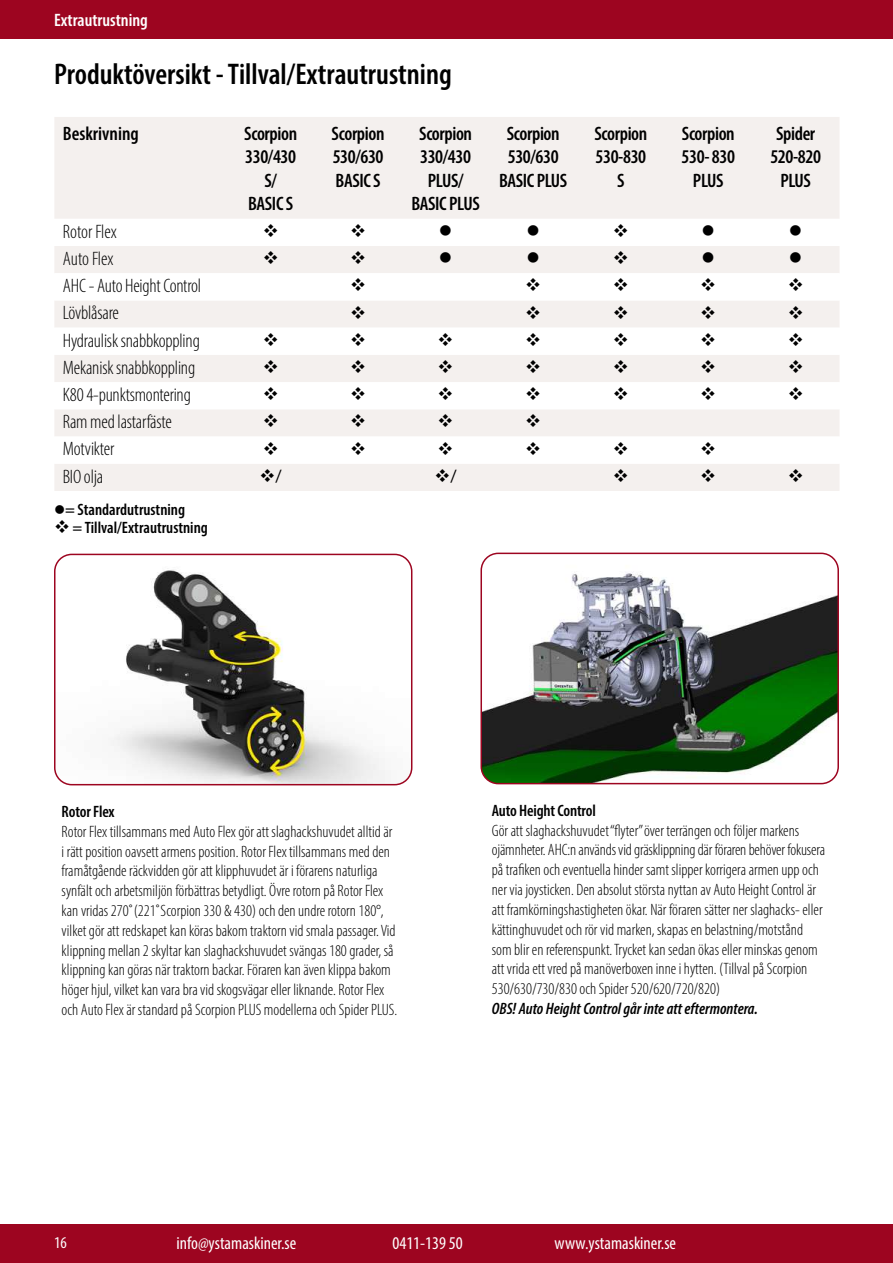
<style>
.page{position:relative;width:893px;height:1263px;background:#fff}
.page>*{position:absolute;margin:0;border:0;box-sizing:border-box;transform-origin:0 0}
.t1{font:600 condensed 30px "Myriad Pro";color:#000}
.t2{font:600 condensed 19.5px/23.4px "Myriad Pro";letter-spacing:-.02em;color:#000;text-align:center}
.t3{font:300 condensed 19.5px "Myriad Pro";letter-spacing:-.01em;color:#000}
.t4{font:600 condensed 19.5px "Myriad Pro";color:#000}
.t5{font:condensed 18px "Myriad Pro";color:#fff}
.t6{font:600 condensed 18px "Myriad Pro";color:#fff}
.t7{font:18px "Wingdings";color:#000}
.t8{font:18px "Myriad Pro";color:#000}
.t9{font:300 condensed 16.5px/19.8px "Myriad Pro";color:#000}
.t10{font:600 condensed 16.5px "Myriad Pro";color:#000}
.t11{font:italic 600 condensed 16.5px "Myriad Pro";color:#000}
.t12{font:condensed 16.5px "Myriad Pro";color:#fff}
</style>
<div class="page">
<div style="left:0;top:1224px;width:893px;height:39px;background:#9d0520"></div>
<div style="left:0;top:0;width:893px;height:39px;background:#9d0520"></div>
<img style="left:55px;top:554px;width:357px;height:231px">
<div style="left:54px;top:554px;width:358px;height:231px;border:2px solid #9d0520;border-radius:17px"></div>
<img style="left:483px;top:553px;width:355px;height:231px">
<div style="left:480px;top:553px;width:359px;height:231px;border:2px solid #9d0520;border-radius:17px"></div>
<div style="left:54px;top:117px;width:785px;height:374px;background:#f4f0ee"></div>
<svg style="left:54px;top:219px;width:785px;height:245px"></svg>
<svg style="left:264px;top:224px;width:13px;height:13px"></svg>
<svg style="left:352px;top:224px;width:13px;height:13px"></svg>
<svg style="left:614px;top:224px;width:13px;height:13px"></svg>
<svg style="left:264px;top:251px;width:13px;height:13px"></svg>
<svg style="left:352px;top:251px;width:13px;height:13px"></svg>
<svg style="left:614px;top:251px;width:13px;height:13px"></svg>
<svg style="left:352px;top:278px;width:13px;height:13px"></svg>
<svg style="left:527px;top:278px;width:13px;height:13px"></svg>
<svg style="left:614px;top:278px;width:13px;height:13px"></svg>
<svg style="left:702px;top:278px;width:13px;height:13px"></svg>
<svg style="left:789px;top:278px;width:13px;height:13px"></svg>
<svg style="left:352px;top:305px;width:13px;height:14px"></svg>
<svg style="left:527px;top:305px;width:13px;height:14px"></svg>
<svg style="left:614px;top:305px;width:13px;height:14px"></svg>
<svg style="left:702px;top:305px;width:13px;height:14px"></svg>
<svg style="left:789px;top:305px;width:13px;height:14px"></svg>
<svg style="left:264px;top:333px;width:13px;height:13px"></svg>
<svg style="left:352px;top:333px;width:13px;height:13px"></svg>
<svg style="left:439px;top:333px;width:13px;height:13px"></svg>
<svg style="left:527px;top:333px;width:13px;height:13px"></svg>
<svg style="left:614px;top:333px;width:13px;height:13px"></svg>
<svg style="left:702px;top:333px;width:13px;height:13px"></svg>
<svg style="left:789px;top:333px;width:13px;height:13px"></svg>
<svg style="left:264px;top:360px;width:13px;height:13px"></svg>
<svg style="left:352px;top:360px;width:13px;height:13px"></svg>
<svg style="left:439px;top:360px;width:13px;height:13px"></svg>
<svg style="left:527px;top:360px;width:13px;height:13px"></svg>
<svg style="left:614px;top:360px;width:13px;height:13px"></svg>
<svg style="left:702px;top:360px;width:13px;height:13px"></svg>
<svg style="left:789px;top:360px;width:13px;height:13px"></svg>
<svg style="left:264px;top:387px;width:13px;height:13px"></svg>
<svg style="left:352px;top:387px;width:13px;height:13px"></svg>
<svg style="left:439px;top:387px;width:13px;height:13px"></svg>
<svg style="left:527px;top:387px;width:13px;height:13px"></svg>
<svg style="left:614px;top:387px;width:13px;height:13px"></svg>
<svg style="left:702px;top:387px;width:13px;height:13px"></svg>
<svg style="left:789px;top:387px;width:13px;height:13px"></svg>
<svg style="left:264px;top:414px;width:13px;height:13px"></svg>
<svg style="left:352px;top:414px;width:13px;height:13px"></svg>
<svg style="left:439px;top:414px;width:13px;height:13px"></svg>
<svg style="left:527px;top:414px;width:13px;height:13px"></svg>
<svg style="left:264px;top:441px;width:13px;height:14px"></svg>
<svg style="left:352px;top:441px;width:13px;height:14px"></svg>
<svg style="left:439px;top:441px;width:13px;height:14px"></svg>
<svg style="left:527px;top:441px;width:13px;height:14px"></svg>
<svg style="left:614px;top:441px;width:13px;height:14px"></svg>
<svg style="left:702px;top:441px;width:13px;height:14px"></svg>
<svg style="left:614px;top:469px;width:13px;height:13px"></svg>
<svg style="left:702px;top:469px;width:13px;height:13px"></svg>
<svg style="left:789px;top:469px;width:13px;height:13px"></svg>
<p class="t6" style="left:54px;top:9px;width:95px">Extrautrustning</p>
<h1 class="t1" style="left:54px;top:56px;width:399px">Produktöversikt - Tillval/Extrautrustning</h1>
<p class="t4" style="left:63px;top:122px;width:77px">Beskrivning</p>
<p class="t2" style="left:244px;top:122px;width:54px">Scorpion<br>330/430<br>S/<br>BASIC S</p>
<p class="t2" style="left:332px;top:122px;width:54px;text-align:justify">Scorpion 530/630<br>BASIC S</p>
<p class="t2" style="left:411px;top:122px;width:70px">Scorpion<br>330/430<br>PLUS/<br>BASIC PLUS</p>
<p class="t2" style="left:499px;top:122px;width:70px">Scorpion<br>530/630<br>BASIC PLUS</p>
<p class="t2" style="left:594px;top:122px;width:54px">Scorpion<br>530-830<br>S</p>
<p class="t2" style="left:682px;top:122px;width:55px">Scorpion<br>530- 830<br>PLUS</p>
<p class="t2" style="left:770px;top:122px;width:52px">Spider<br>520-820<br>PLUS</p>
<p class="t3" style="left:63px;top:220px;width:55px">Rotor Flex</p>
<p class="t7" style="left:439px;top:221px;width:15px">●</p>
<p class="t7" style="left:526px;top:221px;width:15px">●</p>
<p class="t7" style="left:702px;top:221px;width:15px">●</p>
<p class="t7" style="left:789px;top:221px;width:15px">●</p>
<p class="t3" style="left:63px;top:247px;width:52px">Auto Flex</p>
<p class="t7" style="left:439px;top:248px;width:15px">●</p>
<p class="t7" style="left:526px;top:248px;width:15px">●</p>
<p class="t7" style="left:702px;top:248px;width:15px">●</p>
<p class="t7" style="left:789px;top:248px;width:15px">●</p>
<p class="t3" style="left:63px;top:274px;width:140px">AHC - Auto Height Control</p>
<p class="t3" style="left:63px;top:301px;width:57px">Lövblåsare</p>
<p class="t3" style="left:63px;top:329px;width:138px">Hydraulisk snabbkoppling</p>
<p class="t3" style="left:63px;top:356px;width:134px">Mekanisk snabbkoppling</p>
<p class="t3" style="left:63px;top:383px;width:129px">K80 4-punktsmontering</p>
<p class="t3" style="left:63px;top:410px;width:110px">Ram med lastarfäste</p>
<p class="t3" style="left:63px;top:437px;width:53px">Motvikter</p>
<p class="t3" style="left:63px;top:465px;width:42px">BIO olja</p>
<p class="t8" style="left:260px;top:465px;width:24px">❖/</p>
<p class="t8" style="left:434px;top:465px;width:24px">❖/</p>
<p class="t10" style="left:54px;top:499px;width:133px">●= Standardutrustning</p>
<p class="t10" style="left:54px;top:517px;width:155px">❖ = Tillval/Extrautrustning</p>
<p class="t10" style="left:62px;top:801px;width:55px">Rotor Flex</p>
<p class="t9" style="left:62px;top:821px;width:337px">Rotor Flex tillsammans med Auto Flex gör att slaghackshuvudet alltid är i rätt position oavsett armens position. Rotor Flex tillsammans med den framåtgående räckvidden gör att klipphuvudet är i förarens naturliga synfält och arbetsmiljön förbättras betydligt. Övre rotorn på Rotor Flex kan vridas 270˚(221˚Scorpion 330 &amp; 430) och den undre rotorn 180°, vilket gör att redskapet kan köras bakom traktorn vid smala passager. Vid klippning mellan 2 skyltar kan slaghackshuvudet svängas 180 grader, så klippning kan göras när traktorn backar. Föraren kan även klippa bakom höger hjul, vilket kan vara bra vid skogsvägar eller liknande. Rotor Flex och Auto Flex är standard på Scorpion PLUS modellerna och Spider PLUS.</p>
<p class="t10" style="left:492px;top:800px;width:106px">Auto Height Control</p>
<p class="t9" style="left:492px;top:820px;width:335px">Gör att slaghackshuvudet “flyter” över terrängen och följer markens ojämnheter. AHC:n används vid gräsklippning där föraren behöver fokusera på trafiken och eventuella hinder samt slipper korrigera armen upp och ner via joysticken. Den absolut största nyttan av Auto Height Control är att framkörningshastigheten ökar. När föraren sätter ner slaghacks- eller kättinghuvudet och rör vid marken, skapas en belastning/motstånd som blir en referenspunkt. Trycket kan sedan ökas eller minskas genom att vrida ett vred på manöverboxen inne i hytten. (Tillval på Scorpion 530/630/730/830 och Spider 520/620/720/820)</p>
<p class="t11" style="left:492px;top:998px;width:268px">OBS! Auto Height Control går inte att eftermontera.</p>
<p class="t12" style="left:54px;top:1233px;width:14px">16</p>
<p class="t5" style="left:176px;top:1232px;width:121px">info@ystamaskiner.se</p>
<p class="t5" style="left:392px;top:1232px;width:72px">0411-139 50</p>
<p class="t5" style="left:554px;top:1232px;width:123px">www.ystamaskiner.se</p>
</div>
